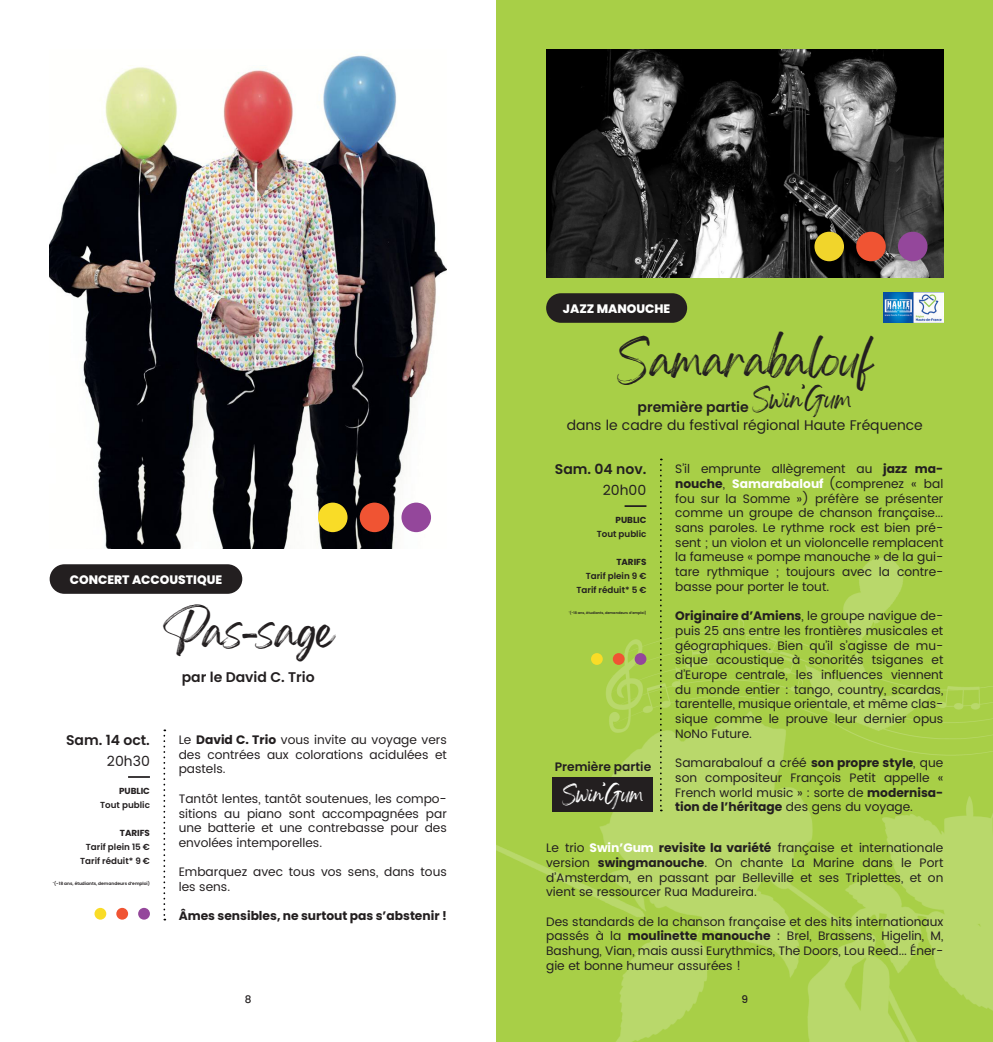
<style>
.page{position:relative;width:993px;height:1042px;background:#fff}
.page>*{position:absolute;margin:0;border:0;box-sizing:border-box;transform-origin:0 0}
.t1{font:35px "Gellatio Personal Use";color:#231f20}
.t2{font:15.75px "Gellatio Personal Use";color:#fff}
.t3{font:600 14px "Poppins";color:#231f20}
.t4{font:14px "Poppins";color:#231f20}
.t5{font:12.25px/14.7px "Poppins";color:#231f20;text-align:justify}
.t6{font:12.25px "Poppins";color:#231f20}
.t7{font:800 12.25px "Poppins";color:#fff}
.t8{font:600 12.25px "Poppins";color:#231f20}
.t9{font:500 10.5px "Poppins";color:#231f20}
.t10{font:600 8.75px "Poppins";color:#231f20}
.t11{font:8.75px "Poppins";color:#231f20}
.t12{font:600 4.38px "Poppins";color:#231f20}
.t13{font:600 3.5px "Poppins";color:#231f20}
.s1{font-style:inherit}
.s2{font-family:"Gellatio Personal Use";font-weight:400;font-size:19.25px}
.s3{color:#fff}
</style>
<div class="page">
<div style="left:496px;top:0;width:496px;height:1042px;background:#a8cf47"></div>
<img style="left:496px;top:458px;width:496px;height:584px">
<img style="left:50px;top:54px;width:396px;height:495px">
<div style="left:318px;top:502px;width:29px;height:30px;background:#f9dc27;border-radius:50%"></div>
<div style="left:359px;top:502px;width:30px;height:30px;background:#f05433;border-radius:50%"></div>
<div style="left:401px;top:502px;width:30px;height:30px;background:#94479b;border-radius:50%"></div>
<svg style="left:163px;top:729px;width:2px;height:191px"></svg>
<hr style="left:128px;top:776px;width:22px;height:2px;background:#231f20">
<div style="left:94px;top:908px;width:12px;height:11px;background:#f9dc27;border-radius:50%"></div>
<div style="left:116px;top:908px;width:12px;height:11px;background:#f05433;border-radius:50%"></div>
<div style="left:138px;top:908px;width:12px;height:11px;background:#94479b;border-radius:50%"></div>
<img style="left:546px;top:50px;width:397px;height:228px">
<div style="left:814px;top:232px;width:29px;height:29px;background:#f1d52b;border-radius:50%"></div>
<div style="left:855px;top:232px;width:30px;height:29px;background:#f05433;border-radius:50%"></div>
<div style="left:897px;top:232px;width:30px;height:29px;background:#94479b;border-radius:50%"></div>
<div style="left:546px;top:293px;width:141px;height:30px;background:#231f20;border-radius:15px"></div>
<svg style="left:659px;top:458px;width:2px;height:353px"></svg>
<hr style="left:624px;top:505px;width:22px;height:2px;background:#231f20">
<div style="left:590px;top:653px;width:12px;height:12px;background:#f9dc27;border-radius:50%"></div>
<div style="left:612px;top:653px;width:12px;height:12px;background:#f05433;border-radius:50%"></div>
<div style="left:634px;top:653px;width:12px;height:12px;background:#94479b;border-radius:50%"></div>
<div style="left:50px;top:564px;width:192px;height:30px;background:#231f20;border-radius:15px"></div>
<div style="left:552px;top:777px;width:101px;height:34px;background:#231f20"></div>
<img style="left:883px;top:293px;width:60px;height:30px">
<p class="t7" style="left:70px;top:572px;width:154px">CONCERT ACCOUSTIQUE</p>
<p class="t1" style="left:163px;top:622px;width:171px">Pas-sage</p>
<p class="t3" style="left:182px;top:669px;width:134px">par le David C. Trio</p>
<p class="t3" style="left:66px;top:732px;width:85px">Sam. 14 oct.</p>
<p class="t4" style="left:107px;top:751px;width:44px">20h30</p>
<p class="t11" style="left:119px;top:786px;width:32px">PUBLIC</p>
<p class="t10" style="left:100px;top:800px;width:51px">Tout public</p>
<p class="t11" style="left:120px;top:828px;width:32px">TARIFS</p>
<p class="t10" style="left:86px;top:842px;width:65px">Tarif plein 15 €</p>
<p class="t10" style="left:80px;top:856px;width:71px">Tarif réduit* 9 €</p>
<p class="t12" style="left:53px;top:881px;width:99px"><sup>*</sup>(-18 ans, étudiants, demandeurs d’emploi)</p>
<p class="t5" style="left:179px;top:733px;width:269px">Le <span class="s1">David C. Trio</span> vous invite au voyage vers des contrées aux colorations acidulées et pastels.</p>
<p class="t5" style="left:179px;top:791px;width:269px">Tantôt lentes, tantôt soutenues, les compo&shy;sitions au piano sont accompagnées par une batterie et une contrebasse pour des envolées intemporelles.</p>
<p class="t5" style="left:179px;top:865px;width:269px">Embarquez avec tous vos sens, dans tous les sens.</p>
<p class="t6" style="left:179px;top:909px;width:269px">Âmes sensibles, ne surtout pas s’abstenir !</p>
<p class="t7" style="left:562px;top:301px;width:109px">JAZZ MANOUCHE</p>
<p class="t1" style="left:616px;top:352px;width:257px">Samarabalouf</p>
<p class="t3" style="left:637px;top:399px;width:216px">première partie <span class="s2">Swin’Gum</span></p>
<p class="t4" style="left:566px;top:415px;width:357px">dans le cadre du festival régional Haute Fréquence</p>
<p class="t3" style="left:554px;top:461px;width:93px">Sam. 04 nov.</p>
<p class="t4" style="left:602px;top:480px;width:45px">20h00</p>
<p class="t11" style="left:615px;top:515px;width:32px">PUBLIC</p>
<p class="t10" style="left:596px;top:529px;width:51px">Tout public</p>
<p class="t11" style="left:616px;top:557px;width:32px">TARIFS</p>
<p class="t10" style="left:585px;top:571px;width:62px">Tarif plein 9 €</p>
<p class="t10" style="left:576px;top:585px;width:71px">Tarif réduit* 5 €</p>
<p class="t13" style="left:568px;top:611px;width:79px"><sup>*</sup>(-18 ans, étudiants, demandeurs d’emploi)</p>
<p class="t8" style="left:554px;top:759px;width:98px">Première partie</p>
<p class="t2" style="left:562px;top:790px;width:83px">Swin’Gum</p>
<p class="t5" style="left:675px;top:462px;width:269px">S’il emprunte allègrement au <span class="s1">jazz ma&shy;nouche</span>, <span class="s3">Samarabalouf</span> (comprenez « bal fou sur la Somme ») préfère se présenter comme un groupe de chanson française... sans paroles. Le rythme rock est bien pré&shy;sent ; un violon et un violoncelle remplacent la fameuse « pompe manouche » de la gui&shy;tare rythmique ; toujours avec la contre&shy;basse pour porter le tout.</p>
<p class="t5" style="left:675px;top:609px;width:269px"><span class="s1">Originaire d’Amiens</span>, le groupe navigue de&shy;puis 25 ans entre les frontières musicales et géographiques. Bien qu’il s’agisse de mu&shy;sique acoustique à sonorités tsiganes et d’Europe centrale, les influences viennent du monde entier : tango, country, scardas, tarentelle, musique orientale, et même clas&shy;sique comme le prouve leur dernier opus NoNo Future.</p>
<p class="t5" style="left:675px;top:756px;width:269px">Samarabalouf a créé <span class="s1">son propre style</span>, que son compositeur François Petit appelle « French world music » : sorte de <span class="s1">modernisa&shy;tion de l’héritage</span> des gens du voyage.</p>
<p class="t5" style="left:546px;top:841px;width:398px">Le trio <span class="s3">Swin’Gum</span> <span class="s1">revisite la variété</span> française et internationale version <span class="s1">swingmanouche</span>. On chante La Marine dans le Port d’Amsterdam, en passant par Belleville et ses Triplettes, et on vient se ressourcer Rua Madureira.</p>
<p class="t5" style="left:546px;top:914px;width:398px">Des standards de la chanson française et des hits internationaux passés à la <span class="s1">moulinette manouche</span> : Brel, Brassens, Higelin, M, Bashung, Vian, mais aussi Eurythmics, The Doors, Lou Reed... Éner&shy;gie et bonne humeur assurées !</p>
<p class="t9" style="left:245px;top:993px;width:8px">8</p>
<p class="t9" style="left:741px;top:993px;width:8px">9</p>
</div>
